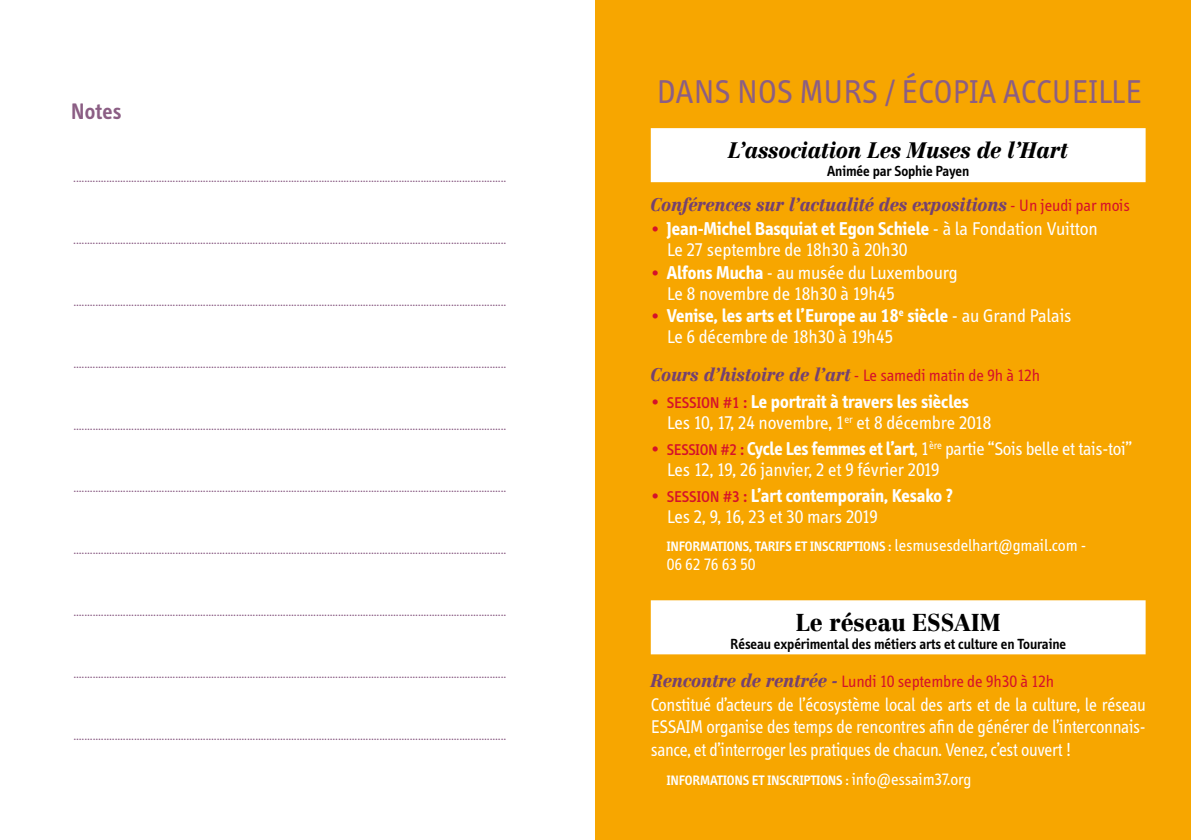
<style>
.page{position:relative;width:1191px;height:840px;background:#fff}
.page>*{position:absolute;margin:0;border:0;box-sizing:border-box;transform-origin:0 0}
.t1{font:34px "Info";color:#8b5e84}
.t2{font:24px "Centennial Black Os F";letter-spacing:-.01em;color:#000;scale:.94 1}
.t3{font:600 23px "Info";color:#8b5e84}
.t4{font:22px "Centennial Black Italic Os F";letter-spacing:-.01em;color:#000;scale:.94 1}
.t5{font:19px/21px "Info";letter-spacing:-.01em;color:#fff}
.t6{font:19px/22px "Info";letter-spacing:-.01em;color:#fff;scale:.95 1}
.t7{font:19px/22px "Info";letter-spacing:-.01em;color:#fff;scale:.94 1}
.t8{font:700 19px/21px "Info";color:#fff}
.t9{font:18px "Centennial Black Italic Os F";letter-spacing:-.01em;color:#744170;scale:.94 1}
.t10{font:17px "Info";color:#d5112a}
.t11{font:17px "Info";color:#fff}
.t12{font:500 16px "Info";color:#d5112a}
.t13{font:600 15px "Info";color:#000}
.t14{font:600 14px "Info";color:#fff}
.t15{font:12px "Info";color:#875981}
.s1{font-family:"Info";font-size:17px;color:#d5112a}
.s2{color:#d5112a}
.s3{font-weight:700}
.s4{font-weight:400;font-size:19px}
.s5{font-weight:500;font-size:16px;color:#d5112a}
.s6{font-weight:500;font-size:18px;color:#d5112a}
.s7{font-weight:400}
.s8{font-weight:600;font-size:14px}
.s9{font-family:"Centennial Black Italic Os F";font-size:18px;color:#744170}
.s10{font-weight:400;font-size:17px}
</style>
<div class="page">
<div style="left:595px;top:0;width:596px;height:839px;background:#f7a600"></div>
<div style="left:651px;top:128px;width:494px;height:54px;background:#fff"></div>
<div style="left:651px;top:600px;width:494px;height:54px;background:#fff"></div>
<h3 class="t3" style="left:71px;top:99px;width:52px">Notes</h3>
<p class="t15" style="left:74px;top:171px;width:434px">.............................................................................................................................................................</p>
<p class="t15" style="left:74px;top:233px;width:434px">.............................................................................................................................................................</p>
<p class="t15" style="left:74px;top:295px;width:434px">.............................................................................................................................................................</p>
<p class="t15" style="left:74px;top:357px;width:434px">.............................................................................................................................................................</p>
<p class="t15" style="left:74px;top:419px;width:434px">.............................................................................................................................................................</p>
<p class="t15" style="left:74px;top:481px;width:434px">.............................................................................................................................................................</p>
<p class="t15" style="left:74px;top:543px;width:434px">.............................................................................................................................................................</p>
<p class="t15" style="left:74px;top:605px;width:434px">.............................................................................................................................................................</p>
<p class="t15" style="left:74px;top:667px;width:434px">.............................................................................................................................................................</p>
<p class="t15" style="left:74px;top:729px;width:434px">.............................................................................................................................................................</p>
<h1 class="t1" style="left:656px;top:73px;width:38px">DANS</h1>
<h1 class="t1" style="left:737px;top:73px;width:19px">NOS</h1>
<h1 class="t1" style="left:799px;top:73px;width:287px">MURS / ÉCOPIA ACCUEILLE</h1>
<h3 class="t4" style="left:728px;top:137px;width:362px">L’association Les Muses de l’Hart</h3>
<p class="t13" style="left:827px;top:163px;width:144px">Animée par Sophie Payen</p>
<h3 class="t9" style="left:651px;top:194px;width:511px">Conférences sur l’actualité des expositions <span class="s1">- Un jeudi par mois</span></h3>
<h3 class="t5" style="left:667px;top:218px;width:432px;text-indent:-16px"><span class="s2">•</span> <span class="s3">Jean-Michel Basquiat et Egon Schiele</span> - à la Fondation Vuitton<br>Le 27 septembre de 18h30 à 20h30</h3>
<h3 class="t5" style="left:667px;top:262px;width:292px;text-indent:-16px"><span class="s2">•</span> <span class="s3">Alfons Mucha</span> - au musée du Luxembourg<br>Le 8 novembre de 18h30 à 19h45</h3>
<h3 class="t5" style="left:667px;top:305px;width:406px;text-indent:-16px"><span class="s2">•</span> <span class="s3">Venise, les arts et l’Europe au 18</span><sup>e</sup> <span class="s3">siècle</span> - au Grand Palais<br>Le 6 décembre de 18h30 à 19h45</h3>
<h3 class="t9" style="left:651px;top:363px;width:415px">Cours d’histoire de l’art <span class="s1">- Le samedi matin de 9h à 12h</span></h3>
<h3 class="t12" style="left:651px;top:393px;width:40px"><span class="s4">•</span> SESSION</h3>
<h3 class="t5" style="left:667px;top:391px;width:326px;text-indent:56px"><span class="s5">#1</span> <span class="s6">:</span> <span class="s3">Le portrait à travers les siècles<br></span>Les 10, 17, 24 novembre, 1<sup>er</sup> et 8 décembre 2018</h3>
<h3 class="t12" style="left:651px;top:440px;width:39px"><span class="s4">•</span> SESSION</h3>
<h3 class="t5" style="left:667px;top:438px;width:466px;text-indent:54px"><span class="s5">#2</span> <span class="s6">:</span> <span class="s3">Cycle Les femmes et l’art</span>, 1<sup>ère</sup> partie “Sois belle et tais-toi”<br>Les 12, 19, 26 janvier, 2 et 9 février 2019</h3>
<h3 class="t12" style="left:651px;top:487px;width:40px"><span class="s4">•</span> SESSION</h3>
<h3 class="t8" style="left:667px;top:485px;width:287px;text-indent:56px"><span class="s5">#3</span> <span class="s6">:</span> L’art contemporain, Kesako ?<br><span class="s7">Les 2, 9, 16, 23 et 30 mars 2019</span></h3>
<p class="t14" style="left:667px;top:538px;width:27px">IN FORMATIONS</p>
<p class="t14" style="left:749px;top:538px;width:13px">, TARI</p>
<p class="t14" style="left:779px;top:538px;width:38px">FSET INSCRIPTIONS</p>
<h3 class="t11" style="left:888px;top:535px;width:200px"><span class="s8">:</span> lesmusesdelhart@gmail.com -</h3>
<h3 class="t11" style="left:667px;top:554px;width:90px">06 62 76 63 50</h3>
<h2 class="t2" style="left:796px;top:607px;width:219px">Le réseau ESSAIM</h2>
<p class="t13" style="left:730px;top:634px;width:337px">Réseau expérimental des métiers arts et culture en Touraine</p>
<h3 class="t10" style="left:651px;top:671px;width:404px"><span class="s9">Rencontre de rentrée -</span> Lundi 10 septembre de 9h30 à 12h</h3>
<h3 class="t7" style="left:651px;top:694px;width:528px">Constitué d’acteurs de l’écosystème local des arts et de la culture, le réseau<br>ESSAIM</h3>
<h3 class="t6" style="left:651px;top:716px;width:522px;text-indent:56px">organise des temps de rencontres afin de générer de l’interconnais&shy;sance, et d’interroger les pratiques de chacun. Venez, c’est ouvert !</h3>
<p class="t14" style="left:651px;top:772px;width:322px">Informations et inscriptions : <span class="s10">info@essaim37.org</span></p>
</div>
